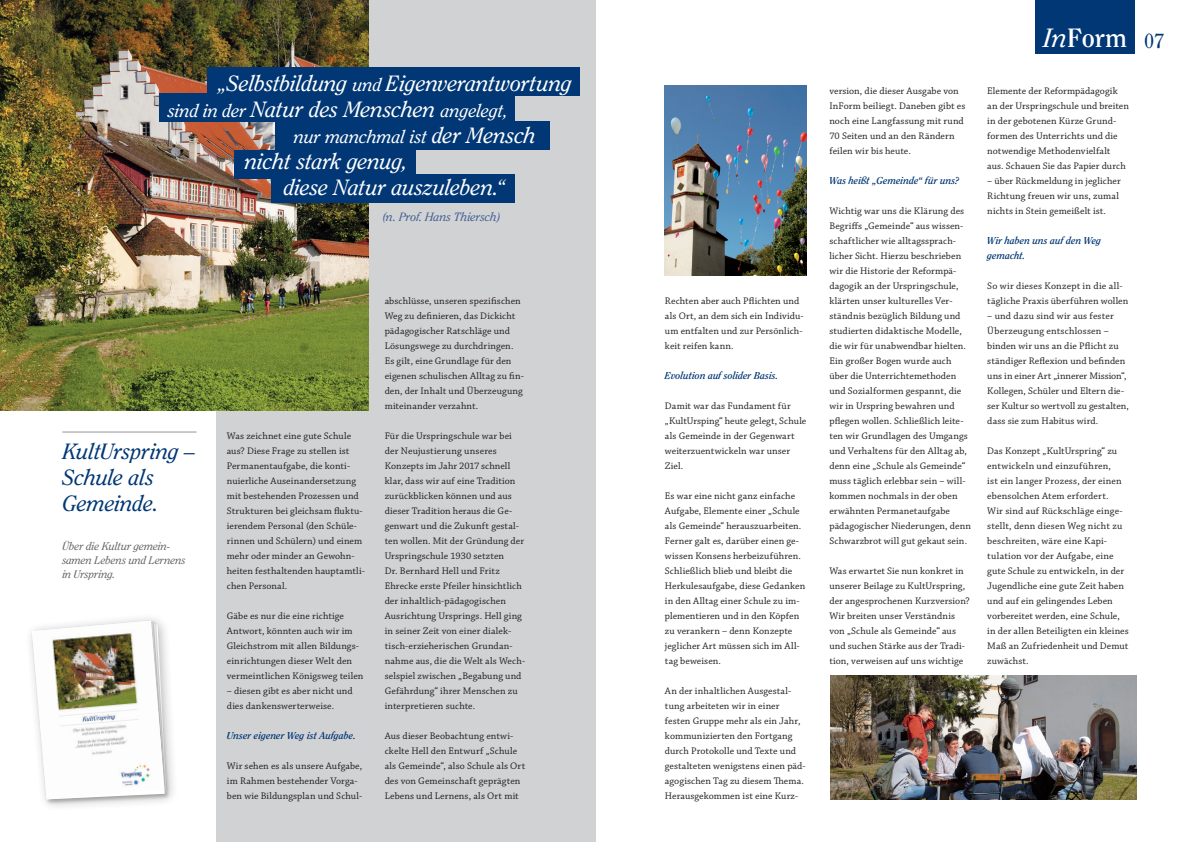
<style>
.page{position:relative;width:1191px;height:842px;background:#fff}
.page>*{position:absolute;margin:0;border:0;box-sizing:border-box;transform-origin:0 0}
.t1{font:700 26.4px "Clearface Std";color:#fff}
.t2{font:italic 22px/26px "Clearface Std";letter-spacing:-.01em;color:#fff}
.t3{font:italic 22px/26px "Clearface Std";letter-spacing:-.01em;color:#013775}
.t4{font:italic 18px/26px "Clearface Std";letter-spacing:-.01em;color:#fff}
.t5{font:italic 12px "Clearface Std";letter-spacing:-.005em;color:#435f94}
.t6{font:italic 11px/14px "Clearface Std";letter-spacing:-.01em;color:#67676a}
.t7{font:10px/15px "Chaparral Pro";letter-spacing:.01em;color:#231f20}
.t8{font:italic 700 10px/15px "Clearface Std";color:#013775}
.s1{font-size:18px}
.s2{font-size:22px}
.s3{font-weight:400;font-style:italic}
.s4{font-weight:400;font-size:20.3px;color:#013775}
</style>
<div class="page">
<div style="left:215px;top:0;width:380px;height:842px;background:#d1d2d4"></div>
<hr style="left:62px;top:432px;width:135px;height:1px;background:#939598">
<img style="left:0;top:0;width:369px;height:410px">
<div style="left:1035px;top:0;width:100px;height:54px;background:#013775"></div>
<div style="left:207px;top:67px;width:373px;height:29px;background:#013775"></div>
<div style="left:159px;top:93px;width:355px;height:28px;background:#013775"></div>
<div style="left:275px;top:121px;width:275px;height:29px;background:#013775"></div>
<div style="left:234px;top:150px;width:181px;height:28px;background:#013775"></div>
<div style="left:271px;top:174px;width:243px;height:28px;background:#013775"></div>
<img style="left:830px;top:675px;width:306px;height:124px">
<img style="left:665px;top:86px;width:141px;height:190px">
<div style="left:31px;top:620px;width:139px;height:185px;background:#231f20;opacity:.25"></div>
<img style="left:32px;top:621px;width:132px;height:178px">
<h2 class="t2" style="left:218px;top:70px;width:356px">„Selbstbildung <span class="s1">und</span> Eigenverantwortung</h2>
<h3 class="t4" style="left:294px;top:97px;width:243px;text-indent:-126px">sind in der <span class="s2">Natur des Menschen</span> angelegt, nur manchmal ist <span class="s2">der Mensch</span></h3>
<h2 class="t2" style="left:284px;top:148px;width:223px;text-indent:-38px">nicht stark genug,<br>diese Natur auszuleben.“</h2>
<p class="t5" style="left:383px;top:209px;width:119px">(n. Prof. Hans Thiersch)</p>
<h2 class="t3" style="left:62px;top:438px;width:135px">KultUrspring –<br>Schule als<br>Gemeinde.</h2>
<p class="t6" style="left:62px;top:539px;width:125px">Über die Kultur gemein&shy;samen Lebens und Lernens in Urspring.</p>
<p class="t7" style="left:227px;top:429px;width:140px">Was zeichnet eine gute Schule aus? Diese Frage zu stellen ist<br>Permanentaufgabe, die konti&shy;nuierliche Auseinandersetzung mit bestehenden Prozessen und<br>Strukturen bei gleichsam fluktu&shy;ierendem Personal (den Schüle&shy;rinnen und Schülern) und einem mehr oder minder an Gewohn&shy;heiten festhaltenden hauptamtli&shy;chen Personal.</p>
<p class="t7" style="left:227px;top:609px;width:138px">Gäbe es nur die eine richtige<br>Antwort, könnten auch wir im<br>Gleichstrom mit allen Bildungs&shy;einrichtungen dieser Welt den vermeintlichen Königsweg teilen</p>
<p class="t7" style="left:227px;top:684px;width:127px">– diesen gibt es aber nicht und dies dankenswerterweise.</p>
<p class="t8" style="left:227px;top:728px;width:130px">Unser eigener Weg ist Aufgabe.</p>
<p class="t7" style="left:227px;top:759px;width:137px">Wir sehen es als unsere Aufgabe, im Rahmen bestehender Vorga&shy;ben wie Bildungsplan und Schul-</p>
<p class="t7" style="left:385px;top:293px;width:141px">abschlüsse, unseren spezifischen<br>Weg zu definieren, das Dickicht pädagogischer Ratschläge und<br>Lösungswege zu durchdringen.<br>Es gilt, eine Grundlage für den eigenen schulischen Alltag zu fin&shy;den, der Inhalt und Überzeugung miteinander verzahnt.</p>
<p class="t7" style="left:385px;top:428px;width:142px">Für die Urspringschule war bei der Neujustierung unseres<br>Konzepts im Jahr 2017 schnell klar, dass wir auf eine Tradition zurückblicken können und aus dieser Tradition heraus die Ge&shy;genwart und die Zukunft gestal&shy;ten wollen. Mit der Gründung der<br>Urspringschule 1930 setzten<br>Dr. Bernhard Hell und Fritz<br>Ehrecke erste Pfeiler hinsichtlich der inhaltlich-pädagogischen<br>Ausrichtung Ursprings. Hell ging in seiner Zeit von einer dialek&shy;tisch-erzieherischen Grundan&shy;nahme aus, die die Welt als Wech&shy;selspiel zwischen „Begabung und<br>Gefährdung“ ihrer Menschen zu interpretieren suchte.</p>
<p class="t7" style="left:385px;top:728px;width:142px">Aus dieser Beobachtung entwi&shy;ckelte Hell den Entwurf „Schule als Gemeinde“, also Schule als Ort des von Gemeinschaft geprägten<br>Lebens und Lernens, als Ort mit</p>
<p class="t7" style="left:665px;top:293px;width:140px">Rechten aber auch Pflichten und als Ort, an dem sich ein Individu&shy;um entfalten und zur Persönlich&shy;keit reifen kann.</p>
<p class="t8" style="left:665px;top:368px;width:115px">Evolution auf solider Basis.</p>
<p class="t7" style="left:665px;top:398px;width:143px">Damit war das Fundament für „KultUrsping“ heute gelegt, Schule als Gemeinde in der Gegenwart weiterzuentwickeln war unser<br>Ziel.</p>
<p class="t7" style="left:665px;top:488px;width:142px">Es war eine nicht ganz einfache<br>Aufgabe, Elemente einer „Schule als Gemeinde“ herauszuarbeiten.<br>Ferner galt es, darüber einen ge&shy;wissen Konsens herbeizuführen.<br>Schließlich blieb und bleibt die<br>Herkulesaufgabe, diese Gedanken in den Alltag einer Schule zu im&shy;plementieren und in den Köpfen zu verankern – denn Konzepte jeglicher Art müssen sich im All&shy;tag beweisen.</p>
<p class="t7" style="left:665px;top:683px;width:142px">An der inhaltlichen Ausgestal&shy;tung arbeiteten wir in einer festen Gruppe mehr als ein Jahr, kommunizierten den Fortgang durch Protokolle und Texte und gestalteten wenigstens einen päd&shy;agogischen Tag zu diesem Thema.<br>Herausgekommen ist eine Kurz-</p>
<p class="t7" style="left:829px;top:84px;width:137px">version, die dieser Ausgabe von<br>InForm beiliegt. Daneben gibt es noch eine Langfassung mit rund<br>70 Seiten und an den Rändern feilen wir bis heute.</p>
<p class="t8" style="left:829px;top:173px;width:131px">Was heißt „Gemeinde“ für uns?</p>
<p class="t7" style="left:829px;top:204px;width:143px">Wichtig war uns die Klärung des<br>Begriffs „Gemeinde“ aus wissen&shy;schaftlicher wie alltagssprach&shy;licher Sicht. Hierzu beschrieben wir die Historie der Reformpä&shy;dagogik an der Urspringschule, klärten unser kulturelles Ver&shy;ständnis bezüglich Bildung und studierten didaktische Modelle, die wir für unabwendbar hielten.<br>Ein großer Bogen wurde auch über die Unterrichtemethoden und Sozialformen gespannt, die wir in Urspring bewahren und pflegen wollen. Schließlich leite&shy;ten wir Grundlagen des Umgangs und Verhaltens für den Alltag ab, denn eine „Schule als Gemeinde“ muss täglich erlebbar sein – will&shy;kommen nochmals in der oben erwähnten Permanetaufgabe pädagogischer Niederungen, denn<br>Schwarzbrot will gut gekaut sein.</p>
<p class="t7" style="left:829px;top:564px;width:142px">Was erwartet Sie nun konkret in unserer Beilage zu KultUrspring, der angesprochenen Kurzversion?<br>Wir breiten unser Verständnis von „Schule als Gemeinde“ aus und suchen Stärke aus der Tradi&shy;tion, verweisen auf uns wichtige</p>
<h1 class="t1" style="left:1043px;top:22px;width:122px"><span class="s3">In</span>Form <span class="s4">07</span></h1>
<p class="t7" style="left:987px;top:84px;width:143px">Elemente der Reformpädagogik an der Urspringschule und breiten in der gebotenen Kürze Grund&shy;formen des Unterrichts und die notwendige Methodenvielfalt aus. Schauen Sie das Papier durch</p>
<p class="t7" style="left:987px;top:174px;width:135px">– über Rückmeldung in jeglicher<br>Richtung freuen wir uns, zumal nichts in Stein gemeißelt ist.</p>
<p class="t8" style="left:987px;top:233px;width:115px">Wir haben uns auf den Weg gemacht.</p>
<p class="t7" style="left:987px;top:279px;width:143px">So wir dieses Konzept in die all&shy;tägliche Praxis überführen wollen</p>
<p class="t7" style="left:987px;top:309px;width:143px">– und dazu sind wir aus fester<br>Überzeugung entschlossen – binden wir uns an die Pflicht zu ständiger Reflexion und befinden uns in einer Art „innerer Mission“,<br>Kollegen, Schüler und Eltern die&shy;ser Kultur so wertvoll zu gestalten, dass sie zum Habitus wird.</p>
<p class="t7" style="left:987px;top:444px;width:143px">Das Konzept „KultUrspring“ zu entwickeln und einzuführen,<br>ist ein langer Prozess, der einen ebensolchen Atem erfordert.<br>Wir sind auf Rückschläge einge&shy;stellt, denn diesen Weg nicht zu beschreiten, wäre eine Kapi&shy;tulation vor der Aufgabe, eine gute Schule zu entwickeln, in der<br>Jugendliche eine gute Zeit haben und auf ein gelingendes Leben vorbereitet werden, eine Schule, in der allen Beteiligten ein kleines<br>Maß an Zufriedenheit und Demut zuwächst.</p>
</div>
